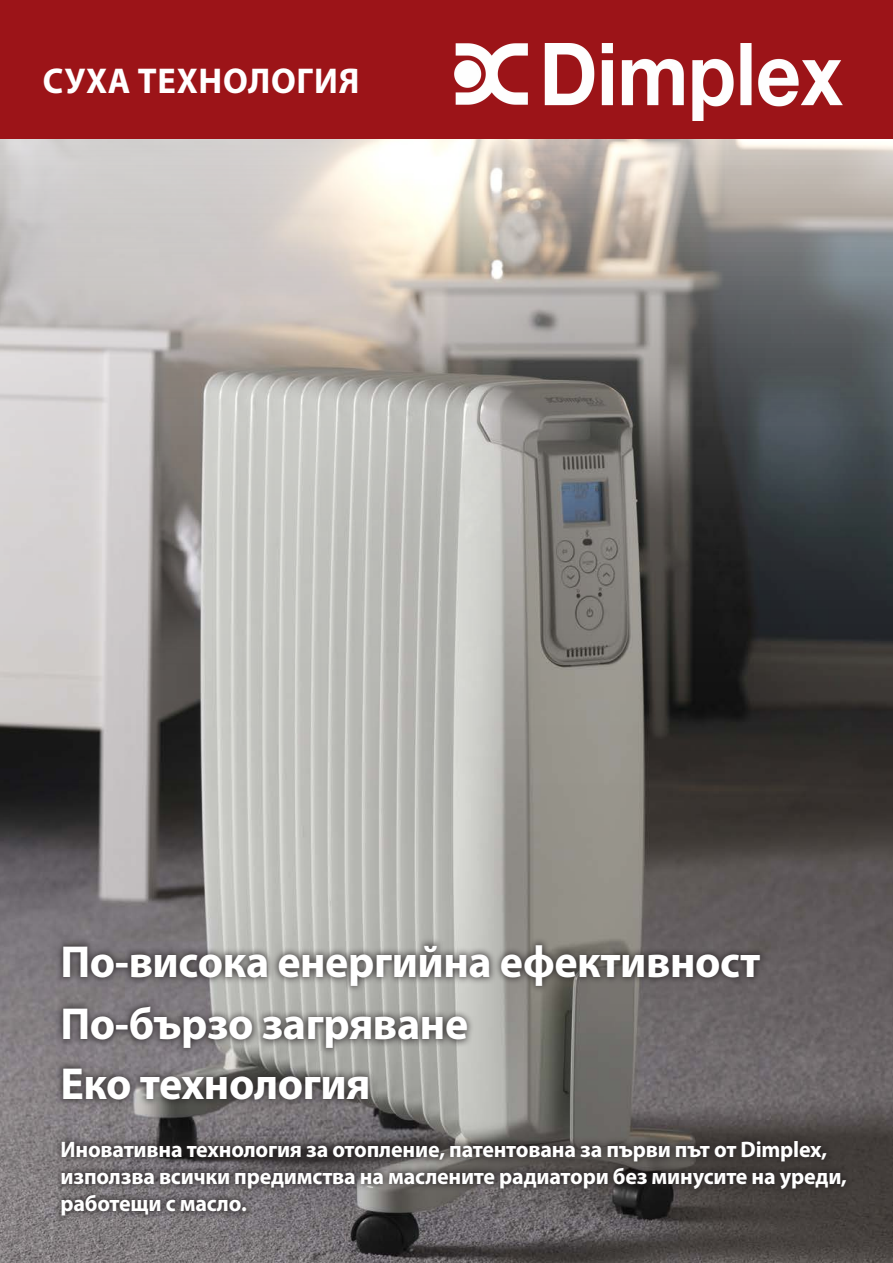
<style>
.page{position:relative;width:893px;height:1263px;background:#fff}
.page>*{position:absolute;margin:0;border:0;box-sizing:border-box;transform-origin:0 0}
.t1{font:700 45px "Myriad Pro";letter-spacing:-.01em;color:#fff}
.t2{font:700 36px "Myriad Pro";letter-spacing:.02em;color:#fff;scale:.96 1}
.t3{font:700 22.5px/27px "Myriad Pro";letter-spacing:-.01em;color:#fff}
</style>
<div class="page">
<img style="left:0;top:138px;width:893px;height:1125px">
<div style="left:0;top:0;width:893px;height:138px;background:#9c1418"></div>
<img style="left:454px;top:44px;width:389px;height:76px">
<div style="left:55px;top:999px;width:420px;height:57px;background:#231f20;opacity:.75"></div>
<div style="left:55px;top:1060px;width:321px;height:47px;background:#231f20;opacity:.75"></div>
<div style="left:54px;top:1132px;width:799px;height:91px;background:#231f20;opacity:.75"></div>
<div style="left:55px;top:937px;width:713px;height:56px;background:#231f20;opacity:.75"></div>
<p class="t2" style="left:43px;top:57px;width:331px">СУХА ТЕХНОЛОГИЯ</p>
<p class="t1" style="left:61px;top:932px;width:701px">По-висока енергийна ефективност</p>
<p class="t1" style="left:61px;top:995px;width:409px">По-бързо загряване</p>
<p class="t1" style="left:61px;top:1054px;width:312px">Еко технология</p>
<p class="t3" style="left:61px;top:1135px;width:788px">Иновативна технология за отопление, патентована за първи път от Dimplex, използва всички предимства на маслените радиатори без минусите на уреди, работещи с масло.</p>
</div>
